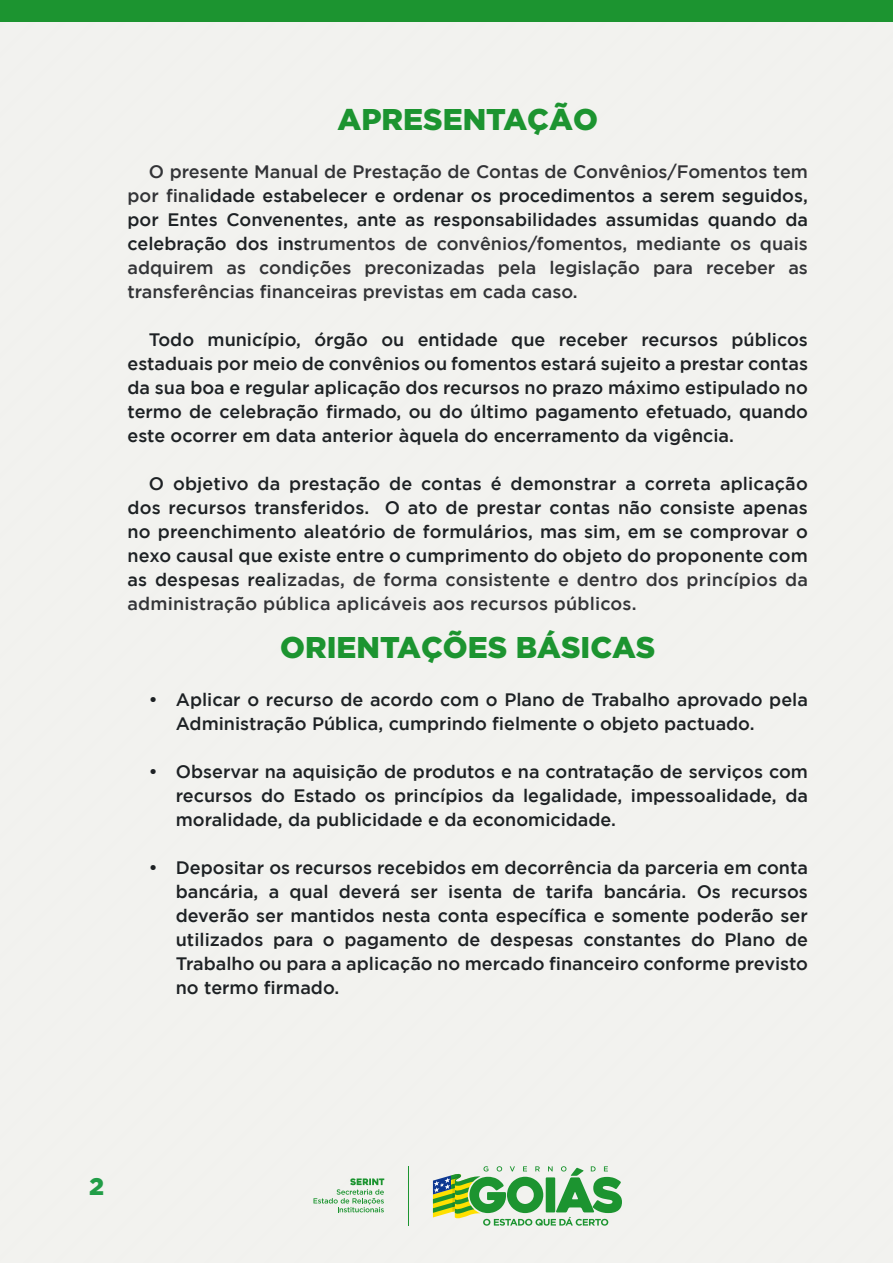
<style>
.page{position:relative;width:893px;height:1263px;background:#fff}
.page>*{position:absolute;margin:0;border:0;box-sizing:border-box;transform-origin:0 0}
.títulos{font:900 30px "Gotham";color:#1c9430}
.t1{font:900 24px "Gotham";color:#219d47}
.texto_corrido{font:500 18px/24px "Gotham";color:#1d2124;text-align:justify}
.texto_corrido_primeiro_paragrafo{font:500 18px/24px "Gotham";color:#333437;text-align:justify}
.s1{color:#1d2124}
.s2{color:#333437}
</style>
<div class="page">
<div style="left:0;top:21px;width:893px;height:1242px;background:#f2f2ef"></div>
<svg style="left:313px;top:1178px;width:71px;height:34px"></svg>
<svg style="left:433px;top:1166px;width:189px;height:60px"></svg>
<hr style="left:408px;top:1166px;width:1px;height:60px;background:#1c9430">
<div style="left:0;top:0;width:893px;height:21px;background:#1c9430"></div>
<p class="títulos" style="left:338px;top:102px;width:262px">APRESENTAÇÃO</p>
<p class="texto_corrido_primeiro_paragrafo" style="left:128px;top:160px;width:682px;text-indent:21px">O presente Manual de Prestação de Contas de Convênios/Fomentos tem por finali<span class="s1">dade estabelecer e ordenar os procedimentos a serem seguidos, por Entes Convenentes, ante as responsabilidades assumidas quando da celebração dos ins</span>trumentos de convênios/fomentos, mediante os quais adquirem as condições preconizadas pela legislação para receber as transferências financeiras previstas em cada caso.</p>
<p class="texto_corrido" style="left:128px;top:328px;width:682px;text-indent:21px">Todo município, órgão ou entidade que receber recursos públicos estaduais por meio de convênios ou fomentos estará sujeito a prestar contas da sua boa e regular aplicação dos recursos no prazo máximo estipulado no termo de celebração firmado, ou do último pagamento efetuado, quando este ocorrer em data anterior àquela do encerramento da vigência.</p>
<p class="texto_corrido" style="left:128px;top:472px;width:682px;text-indent:21px">O objetivo da prestação de contas é demonstrar a correta aplicação dos recursos transferidos. O ato de prestar contas não consiste apenas no preenchimento aleatório de formulários, mas sim, em se comprovar o nexo causal que existe entre o cumprimento do objeto do proponente com as despesas rea<span class="s2">lizadas, de forma consistente e dentro dos princípios da administração pública aplicáveis aos recursos públicos.</span></p>
<p class="títulos" style="left:280px;top:630px;width:377px">ORIENTAÇÕES BÁSICAS</p>
<p class="texto_corrido" style="left:176px;top:688px;width:634px;text-indent:-27px">• Aplicar o recurso de acordo com o Plano de Trabalho aprovado pela<br>Administração Pública, cumprindo fielmente o objeto pactuado.</p>
<p class="texto_corrido" style="left:176px;top:760px;width:634px;text-indent:-27px">• Observar na aquisição de produtos e na contratação de serviços com recursos do Estado os princípios da legalidade, impessoalidade, da moralidade, da publicidade e da economicidade.</p>
<p class="texto_corrido" style="left:176px;top:856px;width:634px;text-indent:-27px">• Depositar os recursos recebidos em decorrência da parceria em conta bancária, a qual deverá ser isenta de tarifa bancária. Os recursos deverão ser mantidos nesta conta específica e somente poderão ser utilizados para o pagamento de despesas constantes do Plano de Trabalho ou para a aplicação no mercado financeiro conforme previsto no termo firmado.</p>
<h2 class="t1" style="left:89px;top:1173px;width:16px">2</h2>
</div>
